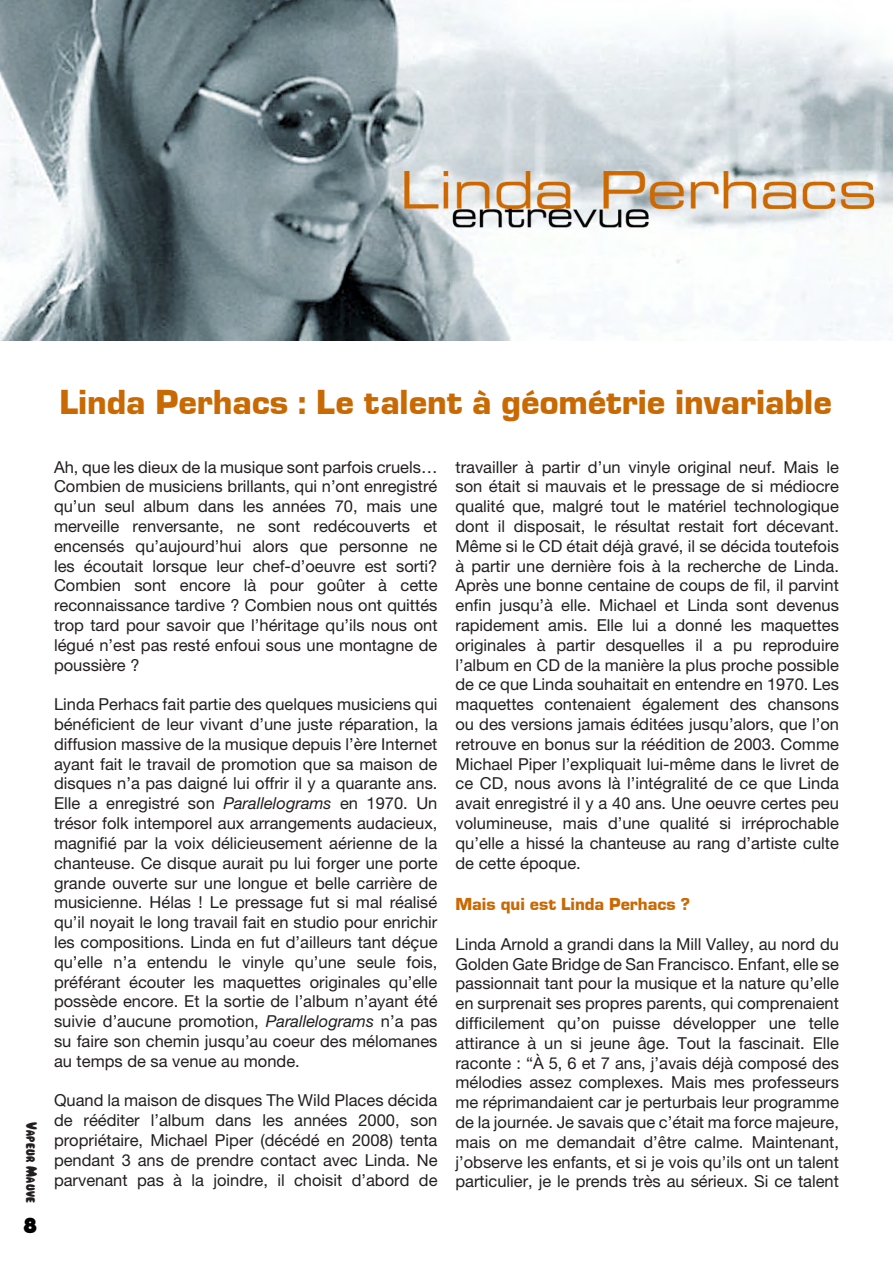
<style>
.page{position:relative;width:893px;height:1263px;background:#fff}
.page>*{position:absolute;margin:0;border:0;box-sizing:border-box;transform-origin:0 0}
.t1{font:36px "Eurostile Black DTC";color:#c96903}
.t2{font:21px "Debussy";color:#000102}
.t3{font:18px "Eurostile Black DTC";color:#c96903}
.t4{font:16.5px/19.8px "Helvetica Neue LT Pro";color:#231f20;text-align:justify}
.t5{font:12px "Magical Mystery Tour";color:#231f20}
.s1{font-style:italic}
</style>
<div class="page">
<img style="left:0;top:0;width:893px;height:340px">
<p class="t5" style="left:40px;top:1122px;width:83px;rotate:90deg">Vapeur Mauve</p>
<p class="t2" style="left:23px;top:1213px;width:16px">8</p>
<p class="t1" style="left:59px;top:383px;width:774px">Linda Perhacs : Le talent à géométrie invariable</p>
<p class="t4" style="left:54px;top:457px;width:385px">Ah, que les dieux de la musique sont parfois cruels… Combien de musiciens brillants, qui n’ont enregistré qu’un seul album dans les années 70, mais une merveille renversante, ne sont redécouverts et encensés qu’aujourd’hui alors que personne ne les écoutait lorsque leur chef-d’oeuvre est sorti?<br>Combien sont encore là pour goûter à cette reconnaissance tardive ? Combien nous ont quittés trop tard pour savoir que l’héritage qu’ils nous ont légué n’est pas resté enfoui sous une montagne de poussière ?</p>
<p class="t4" style="left:54px;top:694px;width:385px">Linda Perhacs fait partie des quelques musiciens qui bénéficient de leur vivant d’une juste réparation, la diffusion massive de la musique depuis l’ère Internet ayant fait le travail de promotion que sa maison de disques n’a pas daigné lui offrir il y a quarante ans.<br>Elle a enregistré son <span class="s1">Parallelograms</span> en 1970. Un trésor folk intemporel aux arrangements audacieux, magnifié par la voix délicieusement aérienne de la chanteuse. Ce disque aurait pu lui forger une porte grande ouverte sur une longue et belle carrière de musicienne. Hélas ! Le pressage fut si mal réalisé qu’il noyait le long travail fait en studio pour enrichir les compositions. Linda en fut d’ailleurs tant déçue qu’elle n’a entendu le vinyle qu’une seule fois, préférant écouter les maquettes originales qu’elle possède encore. Et la sortie de l’album n’ayant été suivie d’aucune promotion, <span class="s1">Parallelograms</span> n’a pas su faire son chemin jusqu’au coeur des mélomanes au temps de sa venue au monde.</p>
<p class="t4" style="left:54px;top:1090px;width:385px">Quand la maison de disques The Wild Places décida de rééditer l’album dans les années 2000, son propriétaire, Michael Piper (décédé en 2008) tenta pendant 3 ans de prendre contact avec Linda. Ne parvenant pas à la joindre, il choisit d’abord de</p>
<p class="t4" style="left:455px;top:457px;width:385px">travailler à partir d’un vinyle original neuf. Mais le son était si mauvais et le pressage de si médiocre qualité que, malgré tout le matériel technologique dont il disposait, le résultat restait fort décevant.<br>Même si le CD était déjà gravé, il se décida toutefois à partir une dernière fois à la recherche de Linda.<br>Après une bonne centaine de coups de fil, il parvint enfin jusqu’à elle. Michael et Linda sont devenus rapidement amis. Elle lui a donné les maquettes originales à partir desquelles il a pu reproduire l’album en CD de la manière la plus proche possible de ce que Linda souhaitait en entendre en 1970. Les maquettes contenaient également des chansons ou des versions jamais éditées jusqu’alors, que l’on retrouve en bonus sur la réédition de 2003. Comme Michael Piper l’expliquait lui-même dans le livret de ce CD, nous avons là l’intégralité de ce que Linda avait enregistré il y a 40 ans. Une oeuvre certes peu volumineuse, mais d’une qualité si irréprochable qu’elle a hissé la chanteuse au rang d’artiste culte de cette époque.</p>
<p class="t3" style="left:455px;top:894px;width:236px">Mais qui est Linda Perhacs ?</p>
<p class="t4" style="left:455px;top:934px;width:385px">Linda Arnold a grandi dans la Mill Valley, au nord du Golden Gate Bridge de San Francisco. Enfant, elle se passionnait tant pour la musique et la nature qu’elle en surprenait ses propres parents, qui comprenaient difficilement qu’on puisse développer une telle attirance à un si jeune âge. Tout la fascinait. Elle raconte : “À 5, 6 et 7 ans, j’avais déjà composé des mélodies assez complexes. Mais mes professeurs me réprimandaient car je perturbais leur programme de la journée. Je savais que c’était ma force majeure, mais on me demandait d’être calme. Maintenant, j’observe les enfants, et si je vois qu’ils ont un talent particulier, je le prends très au sérieux. Si ce talent</p>
</div>
